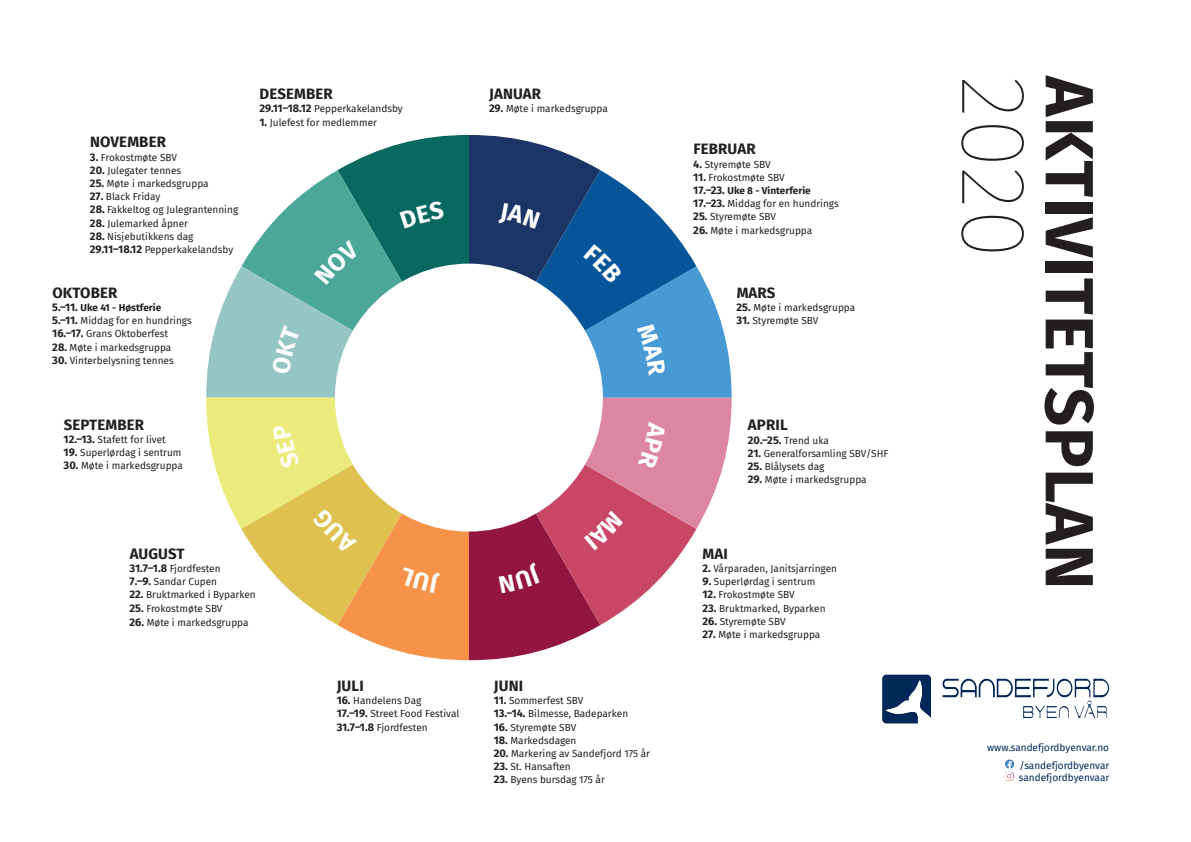
<style>
.page{position:relative;width:1191px;height:842px;background:#fff}
.page>*{position:absolute;margin:0;border:0;box-sizing:border-box;transform-origin:0 0}
.t1{font:100 91.6px "Fira Sans";color:#231f20}
.t2{font:700 68px "Fira Sans";letter-spacing:.01em;color:#231f20}
.t3{font:700 15px "Fira Sans";letter-spacing:.01em;color:#231f20}
.t4{font:10px "Fira Sans";color:#231f20}
.t5{font:10px "Fira Sans";color:#002858}
.t6{font:700 10px "Fira Sans";color:#231f20}
.s1{font-weight:700;font-size:11px}
.s2{font-size:11px}
</style>
<div class="page">
<img style="left:882px;top:675px;width:36px;height:48px">
<svg style="left:1004px;top:759px;width:10px;height:22px"></svg>
<svg style="left:206px;top:135px;width:525px;height:525px"></svg>
<p class="t3" style="left:90px;top:129px;width:77px">NOVEMBER</p>
<p class="t4" style="left:90px;top:150px;width:88px"><span class="s1">3.</span> Frokostmøte SBV</p>
<p class="t4" style="left:90px;top:163px;width:93px"><span class="s1">20.</span> Julegater tennes</p>
<p class="t4" style="left:90px;top:176px;width:120px"><span class="s1">25.</span> Møte i markedsgruppa</p>
<p class="t4" style="left:90px;top:189px;width:72px"><span class="s1">27.</span> Black Friday</p>
<p class="t4" style="left:90px;top:202px;width:150px"><span class="s1">28.</span> Fakkeltog og Julegrantenning</p>
<p class="t4" style="left:90px;top:216px;width:100px"><span class="s1">28.</span> Julemarked åpner</p>
<p class="t4" style="left:90px;top:229px;width:105px"><span class="s1">28.</span> Nisjebutikkens dag</p>
<p class="t4" style="left:90px;top:242px;width:145px"><span class="s1">29.11–18.12</span> Pepperkakelandsby</p>
<p class="t3" style="left:52px;top:280px;width:67px">OKTOBER</p>
<p class="t6" style="left:52px;top:299px;width:110px"><span class="s2">5.–11.</span> Uke 41 - Høstferie</p>
<p class="t4" style="left:52px;top:313px;width:141px"><span class="s1">5.–11.</span> Middag for en hundrings</p>
<p class="t4" style="left:52px;top:326px;width:117px"><span class="s1">16.–17.</span> Grans Oktoberfest</p>
<p class="t4" style="left:52px;top:340px;width:121px"><span class="s1">28.</span> Møte i markedsgruppa</p>
<p class="t4" style="left:52px;top:353px;width:123px"><span class="s1">30.</span> Vinterbelysning tennes</p>
<p class="t3" style="left:64px;top:412px;width:82px">SEPTEMBER</p>
<p class="t4" style="left:64px;top:432px;width:104px"><span class="s1">12.–13.</span> Stafett for livet</p>
<p class="t4" style="left:64px;top:445px;width:119px"><span class="s1">19.</span> Superlørdag i sentrum</p>
<p class="t4" style="left:64px;top:458px;width:121px"><span class="s1">30.</span> Møte i markedsgruppa</p>
<p class="t3" style="left:259px;top:81px;width:75px">DESEMBER</p>
<p class="t4" style="left:259px;top:101px;width:145px"><span class="s1">29.11–18.12</span> Pepperkakelandsby</p>
<p class="t4" style="left:259px;top:115px;width:119px"><span class="s1">1.</span> Julefest for medlemmer</p>
<p class="t3" style="left:489px;top:81px;width:54px">JANUAR</p>
<p class="t4" style="left:489px;top:101px;width:120px"><span class="s1">29.</span> Møte i markedsgruppa</p>
<p class="t3" style="left:130px;top:541px;width:56px">AUGUST</p>
<p class="t4" style="left:130px;top:561px;width:93px"><span class="s1">31.7–1.8</span> Fjordfesten</p>
<p class="t4" style="left:130px;top:574px;width:89px"><span class="s1">7.–9.</span> Sandar Cupen</p>
<p class="t4" style="left:130px;top:587px;width:128px"><span class="s1">22.</span> Bruktmarked i Byparken</p>
<p class="t4" style="left:130px;top:600px;width:94px"><span class="s1">25.</span> Frokostmøte SBV</p>
<p class="t4" style="left:130px;top:615px;width:120px"><span class="s1">26.</span> Møte i markedsgruppa</p>
<p class="t3" style="left:337px;top:673px;width:29px">JULI</p>
<p class="t4" style="left:337px;top:693px;width:86px"><span class="s1">16.</span> Handelens Dag</p>
<p class="t4" style="left:337px;top:706px;width:124px"><span class="s1">17.–19.</span> Street Food Festival</p>
<p class="t4" style="left:337px;top:720px;width:93px"><span class="s1">31.7–1.8</span> Fjordfesten</p>
<p class="t3" style="left:494px;top:673px;width:31px">JUNI</p>
<p class="t4" style="left:494px;top:693px;width:91px"><span class="s1">11.</span> Sommerfest SBV</p>
<p class="t4" style="left:494px;top:706px;width:136px"><span class="s1">13.–14.</span> Bilmesse, Badeparken</p>
<p class="t4" style="left:494px;top:720px;width:84px"><span class="s1">16.</span> Styremøte SBV</p>
<p class="t4" style="left:494px;top:733px;width:84px"><span class="s1">18.</span> Markedsdagen</p>
<p class="t4" style="left:494px;top:746px;width:158px"><span class="s1">20.</span> Markering av Sandefjord 175 år</p>
<p class="t4" style="left:494px;top:759px;width:78px"><span class="s1">23.</span> St. Hansaften</p>
<p class="t4" style="left:494px;top:772px;width:113px"><span class="s1">23.</span> Byens bursdag 175 år</p>
<p class="t3" style="left:693px;top:137px;width:64px">FEBRUAR</p>
<p class="t4" style="left:693px;top:157px;width:79px"><span class="s1">4.</span> Styremøte SBV</p>
<p class="t4" style="left:693px;top:170px;width:93px"><span class="s1">11.</span> Frokostmøte SBV</p>
<p class="t6" style="left:693px;top:182px;width:119px"><span class="s2">17.–23.</span> Uke 8 - Vinterferie</p>
<p class="t4" style="left:693px;top:196px;width:147px"><span class="s1">17.–23.</span> Middag for en hundrings</p>
<p class="t4" style="left:693px;top:209px;width:84px"><span class="s1">25.</span> Styremøte SBV</p>
<p class="t4" style="left:693px;top:223px;width:120px"><span class="s1">26.</span> Møte i markedsgruppa</p>
<p class="t3" style="left:736px;top:280px;width:40px">MARS</p>
<p class="t4" style="left:736px;top:300px;width:120px"><span class="s1">25.</span> Møte i markedsgruppa</p>
<p class="t4" style="left:736px;top:313px;width:83px"><span class="s1">31.</span> Styremøte SBV</p>
<p class="t3" style="left:748px;top:412px;width:41px">APRIL</p>
<p class="t4" style="left:748px;top:432px;width:82px"><span class="s1">20.–25.</span> Trend uka</p>
<p class="t4" style="left:748px;top:446px;width:142px"><span class="s1">21.</span> Generalforsamling SBV/SHF</p>
<p class="t4" style="left:748px;top:459px;width:78px"><span class="s1">25.</span> Blålysets dag</p>
<p class="t4" style="left:748px;top:472px;width:120px"><span class="s1">29.</span> Møte i markedsgruppa</p>
<p class="t3" style="left:702px;top:541px;width:27px">MAI</p>
<p class="t4" style="left:702px;top:561px;width:136px"><span class="s1">2.</span> Vårparaden, Janitsjarringen</p>
<p class="t4" style="left:702px;top:574px;width:114px"><span class="s1">9.</span> Superlørdag i sentrum</p>
<p class="t4" style="left:702px;top:587px;width:94px"><span class="s1">12.</span> Frokostmøte SBV</p>
<p class="t4" style="left:702px;top:600px;width:124px"><span class="s1">23.</span> Bruktmarked, Byparken</p>
<p class="t4" style="left:702px;top:614px;width:84px"><span class="s1">26.</span> Styremøte SBV</p>
<p class="t4" style="left:702px;top:627px;width:119px"><span class="s1">27.</span> Møte i markedsgruppa</p>
<p class="t1" style="left:1058px;top:76px;width:184px;rotate:90deg">2020</p>
<p class="t2" style="left:1126px;top:76px;width:515px;rotate:90deg">AKTIVITETSPLAN</p>
<p class="t5" style="left:987px;top:740px;width:123px">www.sandefjordbyenvar.no</p>
<p class="t5" style="left:1019px;top:758px;width:91px">/sandefjordbyenvar</p>
<p class="t5" style="left:1019px;top:770px;width:92px">sandefjordbyenvaar</p>
</div>
